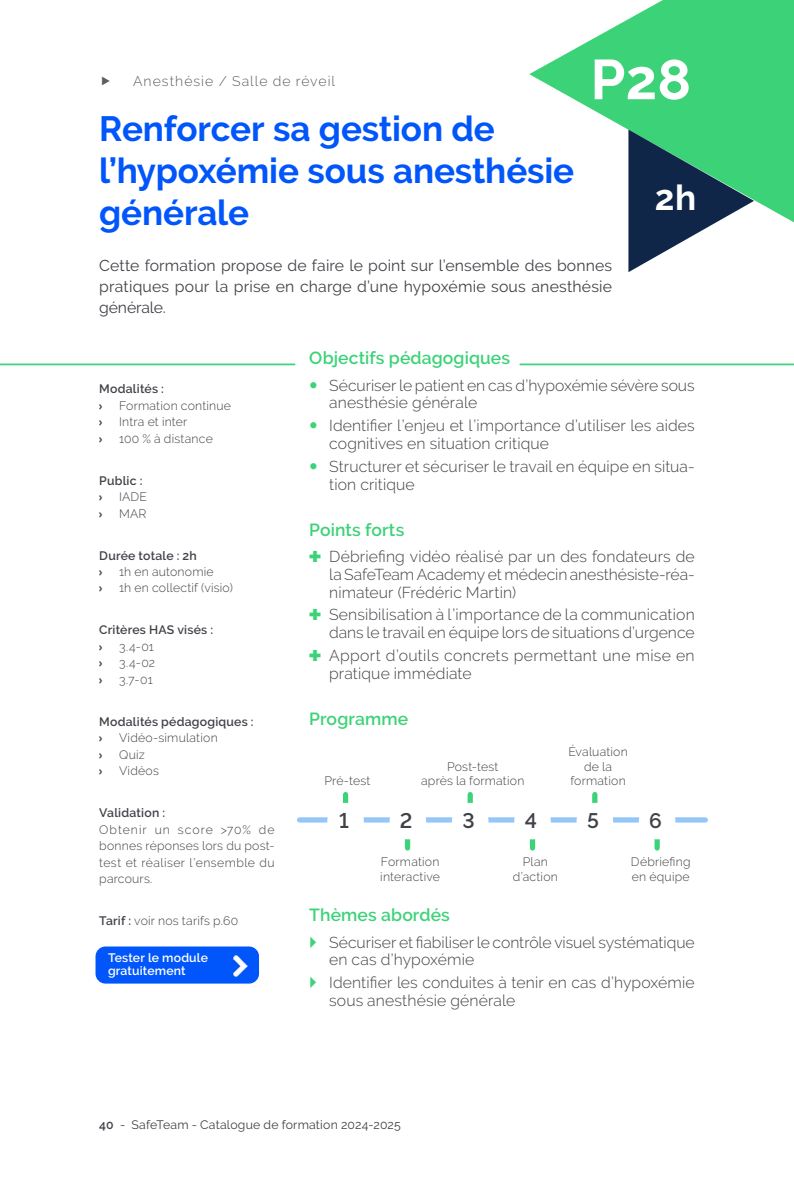
<style>
.page{position:relative;width:794px;height:1191px;background:#fff}
.page>*{position:absolute;margin:0;border:0;box-sizing:border-box;transform-origin:0 0}
.t1{font:700 56px "Raleway";color:#fff}
.t2{font:700 35px/42px "Raleway";letter-spacing:-.005em;color:#0056fb}
.t3{font:700 35px "Raleway";color:#fff}
.t4{font:600 21px "Raleway";color:#414248}
.t5{font:600 17.5px "Raleway";letter-spacing:.005em;color:#3cd278}
.t6{font:300 15.75px/17.8px "Raleway";letter-spacing:.005em;color:#414248}
.t7{font:15.75px/21px "Raleway";letter-spacing:.015em;color:#414248;text-align:justify}
.t8{font:300 14px "Raleway";letter-spacing:.07em;color:#5f5d62}
.t9{font:300 12.25px/14.7px "Raleway";letter-spacing:.015em;color:#414248;text-align:center}
.t10{font:600 12.25px "Raleway";letter-spacing:.02em;color:#414248}
.t11{font:12.25px "Raleway";letter-spacing:.015em;color:#414248}
.t12{font:600 12.25px/12.2px "Raleway";letter-spacing:.01em;color:#fff}
.t13{font:700 12.25px "Quicksand";color:#414248}
.s1{font-weight:600}
.s2{color:#3cd278}
</style>
<div class="page">
<svg style="left:529px;top:0;width:265px;height:222px;fill:#3cd278"></svg>
<svg style="left:628px;top:129px;width:126px;height:143px"></svg>
<hr style="left:0;top:363px;width:295px;height:2px;background:#3cd278">
<hr style="left:520px;top:363px;width:274px;height:2px;background:#3cd278">
<div style="left:343px;top:794px;width:5px;height:29px;background:#3cd278"></div>
<div style="left:467px;top:794px;width:6px;height:29px;background:#3cd278"></div>
<div style="left:530px;top:819px;width:5px;height:29px;background:#3cd278"></div>
<div style="left:405px;top:819px;width:5px;height:29px;background:#3cd278"></div>
<div style="left:592px;top:794px;width:5px;height:29px;background:#3cd278"></div>
<div style="left:654px;top:819px;width:6px;height:29px;background:#3cd278"></div>
<div style="left:299px;top:817px;width:406px;height:5px;background:#94c7f7"></div>
<div style="left:327px;top:803px;width:37px;height:36px;background:#fff;border-radius:50%"></div>
<div style="left:389px;top:803px;width:37px;height:36px;background:#fff;border-radius:50%"></div>
<div style="left:452px;top:803px;width:36px;height:36px;background:#fff;border-radius:50%"></div>
<div style="left:514px;top:803px;width:37px;height:36px;background:#fff;border-radius:50%"></div>
<div style="left:576px;top:803px;width:37px;height:36px;background:#fff;border-radius:50%"></div>
<div style="left:639px;top:803px;width:36px;height:36px;background:#fff;border-radius:50%"></div>
<div style="left:95px;top:946px;width:164px;height:37px;background:#0056fb;border-radius:10px"></div>
<img style="left:233px;top:955px;width:15px;height:21px">
<p class="t8" style="left:133px;top:73px;width:203px">Anesthésie / Salle de réveil</p>
<h1 class="t1" style="left:590px;top:48px;width:102px">P28</h1>
<h2 class="t2" style="left:99px;top:108px;width:476px">Renforcer sa gestion de l’hypoxémie sous anesthésie générale</h2>
<p class="t7" style="left:99px;top:255px;width:514px">Cette formation propose de faire le point sur l’ensemble des bonnes pratiques pour la prise en charge d’une hypoxémie sous anesthésie générale.</p>
<h2 class="t3" style="left:655px;top:178px;width:43px">2h</h2>
<p class="t10" style="left:99px;top:382px;width:66px">Modalités :</p>
<p class="t13" style="left:99px;top:395px;width:5px">›</p>
<p class="t9" style="left:119px;top:398px;width:113px">Formation continue</p>
<p class="t13" style="left:99px;top:411px;width:5px">›</p>
<p class="t9" style="left:119px;top:414px;width:70px">Intra et inter</p>
<p class="t13" style="left:99px;top:428px;width:5px">›</p>
<p class="t9" style="left:119px;top:431px;width:95px">100 % à distance</p>
<p class="t10" style="left:99px;top:473px;width:45px">Public :</p>
<p class="t13" style="left:99px;top:486px;width:5px">›</p>
<p class="t9" style="left:119px;top:489px;width:30px">IADE</p>
<p class="t13" style="left:99px;top:503px;width:5px">›</p>
<p class="t9" style="left:119px;top:506px;width:29px">MAR</p>
<p class="t10" style="left:99px;top:548px;width:99px">Durée totale : 2h</p>
<p class="t13" style="left:99px;top:561px;width:5px">›</p>
<p class="t9" style="left:119px;top:564px;width:96px">1h en autonomie</p>
<p class="t13" style="left:99px;top:578px;width:5px">›</p>
<p class="t9" style="left:119px;top:581px;width:115px">1h en collectif (visio)</p>
<p class="t10" style="left:99px;top:623px;width:115px">Critères HAS visés :</p>
<p class="t13" style="left:99px;top:636px;width:5px">›</p>
<p class="t9" style="left:119px;top:639px;width:36px">3.4-01</p>
<p class="t13" style="left:99px;top:653px;width:5px">›</p>
<p class="t9" style="left:119px;top:655px;width:38px">3.4-02</p>
<p class="t13" style="left:99px;top:669px;width:5px">›</p>
<p class="t9" style="left:119px;top:672px;width:35px">3.7-01</p>
<p class="t10" style="left:99px;top:714px;width:156px">Modalités pédagogiques :</p>
<p class="t13" style="left:99px;top:728px;width:5px">›</p>
<p class="t9" style="left:119px;top:730px;width:100px">Vidéo-simulation</p>
<p class="t13" style="left:99px;top:744px;width:5px">›</p>
<p class="t9" style="left:119px;top:747px;width:27px">Quiz</p>
<p class="t13" style="left:99px;top:760px;width:5px">›</p>
<p class="t9" style="left:119px;top:763px;width:41px">Vidéos</p>
<p class="t10" style="left:99px;top:806px;width:67px">Validation :</p>
<p class="t9" style="left:99px;top:821px;width:177px;line-height:16.4px;text-align:justify">Obtenir un score &gt;70% de bonnes réponses lors du post&shy;test et réaliser l’ensemble du parcours.</p>
<p class="t9" style="left:99px;top:913px;width:141px"><span class="s1">Tarif :</span> voir nos tarifs p.60</p>
<p class="t12" style="left:108px;top:952px;width:101px">Tester le module gratuitement</p>
<p class="t5" style="left:309px;top:348px;width:202px">Objectifs pédagogiques</p>
<p class="t6" style="left:329px;top:376px;width:367px">Sécuriser le patient en cas d’hypoxémie sévère sous anesthésie générale</p>
<p class="t6" style="left:329px;top:417px;width:367px">Identifier l’enjeu et l’importance d’utiliser les aides cognitives en situation critique</p>
<p class="t6" style="left:329px;top:457px;width:367px">Structurer et sécuriser le travail en équipe en situa&shy;tion critique</p>
<p class="t5" style="left:309px;top:519px;width:97px">Points forts</p>
<p class="t6" style="left:329px;top:547px;width:367px;text-align:justify;text-indent:-20px"><span class="s2">✚</span> Débriefing vidéo réalisé par un des fondateurs de la SafeTeam Academy et médecin anesthésiste-réa&shy;nimateur (Frédéric Martin)</p>
<p class="t6" style="left:309px;top:606px;width:387px;text-align:right"><span class="s2">✚</span> Sensibilisation à l’importance de la communication dans le travail en équipe lors de situations d’urgence</p>
<p class="t6" style="left:329px;top:646px;width:367px;text-indent:-20px"><span class="s2">✚</span> Apport d’outils concrets permettant une mise en pratique immédiate</p>
<p class="t5" style="left:309px;top:708px;width:100px">Programme</p>
<p class="t9" style="left:324px;top:773px;width:47px">Pré-test</p>
<p class="t9" style="left:421px;top:759px;width:105px">Post-test<br>après la formation</p>
<p class="t9" style="left:568px;top:744px;width:61px">Évaluation de la formation</p>
<h3 class="t4" style="left:339px;top:808px;width:11px">1</h3>
<h3 class="t4" style="left:400px;top:808px;width:14px">2</h3>
<h3 class="t4" style="left:462px;top:808px;width:14px">3</h3>
<h3 class="t4" style="left:525px;top:808px;width:14px">4</h3>
<h3 class="t4" style="left:587px;top:808px;width:13px">5</h3>
<h3 class="t4" style="left:649px;top:808px;width:14px">6</h3>
<p class="t9" style="left:631px;top:854px;width:61px;text-align:left">Débriefing en équipe</p>
<p class="t9" style="left:380px;top:854px;width:61px;text-align:left">Formation interactive</p>
<p class="t9" style="left:513px;top:854px;width:46px">Plan d’action</p>
<p class="t5" style="left:309px;top:905px;width:142px">Thèmes abordés</p>
<p class="t6" style="left:329px;top:933px;width:367px">Sécuriser et fiabiliser le contrôle visuel systématique en cas d’hypoxémie</p>
<p class="t6" style="left:329px;top:973px;width:367px">Identifier les conduites à tenir en cas d’hypoxémie sous anesthésie générale</p>
<p class="t11" style="left:99px;top:1117px;width:303px"><span class="s1">40</span> - SafeTeam - Catalogue de formation 2024-2025</p>
</div>
